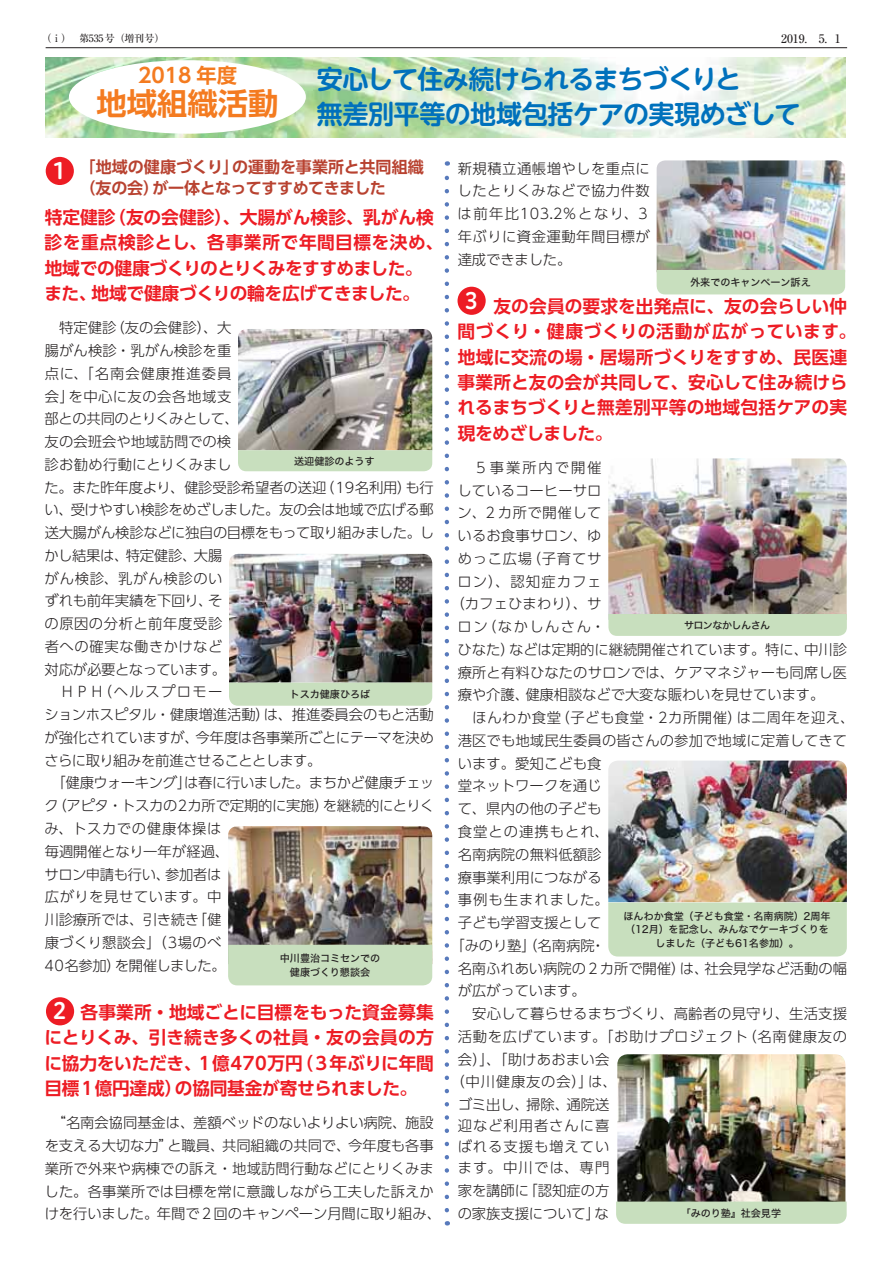
<style>
.page{position:relative;width:893px;height:1263px;background:#fff}
.page>*{position:absolute;margin:0;border:0;box-sizing:border-box;transform-origin:0 0}
.t1{font:30.3px "UD Shin Go Pro De Bold 90 msp RKSJ H";color:#f47b20}
.t2{font:26.1px/35.4px "UD Shin M Go Pro De Bold 90 msp RKSJ H";letter-spacing:-.03em;color:#0071bc}
.t3{font:22.5px "Hiragino UD Sans R Std W6 90 msp RKSJ H";color:#fff}
.t4{font:20.25px "UD Shin Go Pro De Bold 90 msp RKSJ H";color:#f47b20}
.t5{font:17.7px/25.3px "UD Shin Go Pro De Bold 90 msp RKSJ H";letter-spacing:-.005em;color:#ed1c24}
.t6{font:16.05px/21.9px "UD Shin Go Pro De Bold 90 msp RKSJ H";letter-spacing:-.015em;color:#b84230}
.t7{font:14.4px/22.8px "UD Shin Go Pro Light 90 msp RKSJ H";letter-spacing:.005em;color:#231f20;text-align:justify}
.t8{font:14.4px "UD Shin Go Pro Light 90 msp RKSJ H";letter-spacing:-.03em;color:#231f20}
.t9{font:14.4px "UD Shin Go Pro Light 90 msp RKSJ H";letter-spacing:-.025em;color:#231f20}
.t10{font:14.4px "UD Shin Go Pro Light 90 msp RKSJ H";letter-spacing:.035em;color:#231f20}
.t11{font:14.4px "UD Shin Go Pro Light 90 msp RKSJ H";letter-spacing:-.02em;color:#231f20}
.t12{font:14.4px "UD Shin Go Pro Light 90 msp RKSJ H";letter-spacing:.05em;color:#231f20}
.t13{font:14.4px "UD Shin Go Pro Light 90 msp RKSJ H";letter-spacing:-.035em;color:#231f20}
.t14{font:14.4px "UD Shin Go Pro Light 90 msp RKSJ H";letter-spacing:.07em;color:#231f20}
.t15{font:14.4px "UD Shin Go Pro Light 90 msp RKSJ H";letter-spacing:.04em;color:#231f20}
.t16{font:14.4px "UD Shin Go Pro Light 90 msp RKSJ H";letter-spacing:.055em;color:#231f20}
.t17{font:14.4px "UD Shin Go Pro Light 90 msp RKSJ H";letter-spacing:.065em;color:#231f20}
.t18{font:14.4px "UD Shin Go Pro Light 90 msp RKSJ H";letter-spacing:-.015em;color:#231f20}
.t19{font:14.4px "UD Shin Go Pro Light 90 msp RKSJ H";letter-spacing:.045em;color:#231f20}
.t20{font:14.4px "UD Shin Go Pro Light 90 msp RKSJ H";letter-spacing:.095em;color:#231f20}
.t21{font:14.4px "UD Shin Go Pro Light 90 msp RKSJ H";letter-spacing:.1em;color:#231f20}
.t22{font:14.4px "UD Shin Go Pro Light 90 msp RKSJ H";letter-spacing:.13em;color:#231f20}
.t23{font:11.85px "Ryumin Pro Medium 90 msp RKSJ H";color:#231f20}
.t24{font:10.05px/13.5px "Hira Kaku Std W5 90 msp RKSJ H";letter-spacing:-.01em;color:#231f20;text-align:center}
.t25{font:10.05px "Ryumin Pro Medium 90 msp RKSJ H";letter-spacing:-.02em;color:#231f20}
.t26{font:10.05px "Hira Kaku Std W5 90 msp RKSJ H";letter-spacing:-.06em;color:#231f20}
.s1{font-family:"UD Shin Go Pro Medium 90 msp RKSJ H"}
</style>
<div class="page">
<img style="left:46px;top:57px;width:799px;height:81px">
<div style="left:46px;top:997px;width:28px;height:28px;background:#ed1c24;border-radius:50%"></div>
<div style="left:457px;top:287px;width:29px;height:28px;background:#ed1c24;border-radius:50%"></div>
<img style="left:238px;top:329px;width:194px;height:121px">
<div style="left:238px;top:450px;width:194px;height:21px;background:#c8dfbe"></div>
<img style="left:228px;top:826px;width:204px;height:119px">
<div style="left:228px;top:945px;width:204px;height:40px;background:#c8dfbe"></div>
<img style="left:657px;top:160px;width:188px;height:110px">
<div style="left:657px;top:270px;width:188px;height:24px;background:#c8dfbe"></div>
<img style="left:229px;top:554px;width:203px;height:129px">
<div style="left:229px;top:683px;width:203px;height:23px;background:#c8dfbe"></div>
<img style="left:608px;top:458px;width:239px;height:156px">
<div style="left:608px;top:614px;width:239px;height:22px;background:#c8dfbe"></div>
<svg style="left:445px;top:161px;width:4px;height:1049px"></svg>
<hr style="left:46px;top:47px;width:801px;height:1px;background:#231f20">
<img style="left:617px;top:1054px;width:228px;height:148px">
<div style="left:616px;top:1202px;width:231px;height:22px;background:#c8dfbe"></div>
<div style="left:69px;top:60px;width:237px;height:74px;background:#fff;border-radius:50%"></div>
<div style="left:46px;top:157px;width:28px;height:28px;background:#ed1c24;border-radius:50%"></div>
<img style="left:608px;top:761px;width:239px;height:141px">
<div style="left:608px;top:903px;width:239px;height:54px;background:#c8dfbe"></div>
<p class="t25" style="left:41px;top:34px;width:125px">（ⅰ）　 第535号（増刊号）</p>
<p class="t23" style="left:781px;top:34px;width:61px">2019.　5. 1</p>
<h3 class="t4" style="left:138px;top:67px;width:100px">2018 年度</h3>
<h1 class="t1" style="left:97px;top:92px;width:184px">地域組織活動</h1>
<h2 class="t2" style="left:317px;top:65px;width:485px">安心して住み続けられるまちづくりと<br>無差別平等の地域包括ケアの実現めざして</h2>
<h3 class="t3" style="left:53px;top:162px;width:15px">1</h3>
<p class="t6" style="left:80px;top:158px;width:346px">「地域の健康づくり」の運動を事業所と共同組織（友の会）が一体となってすすめてきました</p>
<p class="t5" style="left:44px;top:207px;width:400px">特定健診（友の会健診）、大腸がん検診、乳がん検診を重点検診とし、各事業所で年間目標を決め、地域での健康づくりのとりくみをすすめました。また、地域で健康づくりの輪を広げてきました。</p>
<p class="t7" style="left:45px;top:318px;width:188px">　特定健診（友の会健診）、大</p>
<p class="t7" style="left:45px;top:341px;width:188px">腸がん検診・乳がん検診を重</p>
<p class="t17" style="left:45px;top:368px;width:188px">点に、「名南会健康推進委員</p>
<p class="t10" style="left:45px;top:391px;width:188px">会」を中心に友の会各地域支</p>
<p class="t8" style="left:45px;top:414px;width:196px">部との共同のとりくみとして、</p>
<p class="t7" style="left:45px;top:432px;width:188px">友の会班会や地域訪問での検</p>
<p class="t7" style="left:45px;top:455px;width:188px">診お勧め行動にとりくみまし</p>
<p class="t7" style="left:45px;top:478px;width:391px">た。また昨年度より、健診受診希望者の送迎（19名利用）も行</p>
<p class="t8" style="left:44px;top:505px;width:391px">い、受けやすい検診をめざしました。友の会は地域で広げる郵</p>
<p class="t8" style="left:45px;top:527px;width:391px">送大腸がん検診などに独自の目標をもって取り組みました。し</p>
<p class="t18" style="left:45px;top:550px;width:179px">かし結果は、特定健診、大腸</p>
<p class="t19" style="left:45px;top:573px;width:179px">がん検診、乳がん検診のい</p>
<p class="t11" style="left:45px;top:596px;width:179px">ずれも前年実績を下回り、そ</p>
<p class="t10" style="left:45px;top:618px;width:179px">の原因の分析と前年度受診</p>
<p class="t15" style="left:45px;top:641px;width:179px">者への確実な働きかけなど</p>
<p class="t13" style="left:45px;top:664px;width:183px">対応が必要となっています。</p>
<p class="t20" style="left:45px;top:687px;width:179px">　ＨＰＨ（ヘルスプロモー</p>
<p class="t7" style="left:44px;top:705px;width:391px">ションホスピタル・健康増進活動）は、推進委員会のもと活動</p>
<p class="t9" style="left:45px;top:732px;width:391px">が強化されていますが、今年度は各事業所ごとにテーマを決め</p>
<p class="t13" style="left:44px;top:755px;width:279px">さらに取り組みを前進させることとします。</p>
<p class="t8" style="left:51px;top:778px;width:384px">「健康ウォーキング」は春に行いました。まちかど健康チェッ</p>
<p class="t11" style="left:44px;top:800px;width:391px">ク（アピタ・トスカの2カ所で定期的に実施）を継続的にとりく</p>
<p class="t12" style="left:45px;top:823px;width:178px">み、トスカでの健康体操は</p>
<p class="t7" style="left:45px;top:842px;width:186px">毎週開催となり一年が経過、</p>
<p class="t9" style="left:45px;top:869px;width:178px">サロン申請も行い、参加者は</p>
<p class="t10" style="left:45px;top:891px;width:178px">広がりを見せています。中</p>
<p class="t9" style="left:45px;top:914px;width:178px">川診療所では、引き続き「健</p>
<p class="t7" style="left:45px;top:933px;width:178px">康づくり懇談会」（3場のべ</p>
<p class="t9" style="left:45px;top:960px;width:183px">40名参加）を開催しました。</p>
<p class="t5" style="left:44px;top:1002px;width:391px;text-align:justify;text-indent:18px">　各事業所・地域ごとに目標をもった資金募集にとりくみ、引き続き多くの社員・友の会員の方に協力をいただき、１億470万円（３年ぶりに年間目標１億円達成）の協同基金が寄せられました。</p>
<p class="t7" style="left:45px;top:1113px;width:398px;text-align:center">“名南会協同基金は、差額ベッドのないよりよい病院、施設を支える大切な力”と職員、共同組織の共同で、今年度も各事業所で外来や病棟での訴え・地域訪問行動などにとりくみました。各事業所では目標を常に意識しながら工夫した訴えかけを行いました。年間で２回のキャンペーン月間に取り組み、</p>
<p class="t24" style="left:294px;top:455px;width:82px">送迎健診のようす</p>
<p class="t24" style="left:290px;top:689px;width:82px">トスカ健康ひろば</p>
<p class="t24" style="left:280px;top:952px;width:102px;line-height:14.9px">中川豊治コミセンでの健康づくり懇談会</p>
<h3 class="t3" style="left:53px;top:1002px;width:15px">2</h3>
<p class="t7" style="left:457px;top:159px;width:194px">新規積立通帳増やしを重点にしたとりくみなどで協力件数は前年比103.2％となり、３年ぶりに資金運動年間目標が達成できました。</p>
<p class="t5" style="left:457px;top:296px;width:400px"><span class="s1">　　</span>友の会員の要求を出発点に、友の会らしい仲間づくり・健康づくりの活動が広がっています。地域に交流の場・居場所づくりをすすめ、民医連事業所と友の会が共同して、安心して住み続けられるまちづくりと無差別平等の地域包括ケアの実現をめざしました。</p>
<p class="t22" style="left:458px;top:462px;width:145px">　５事業所内で開催</p>
<p class="t7" style="left:457px;top:481px;width:146px">しているコーヒーサロ</p>
<p class="t15" style="left:458px;top:508px;width:145px">ン、２カ所で開催して</p>
<p class="t7" style="left:458px;top:526px;width:145px">いるお食事サロン、ゆ</p>
<p class="t16" style="left:458px;top:553px;width:145px">めっこ広場（子育てサ</p>
<p class="t14" style="left:458px;top:576px;width:146px">ロン）、認知症カフェ</p>
<p class="t7" style="left:450px;top:595px;width:153px">（カフェひまわり）、サ</p>
<p class="t21" style="left:458px;top:621px;width:149px">ロン（なかしんさん・</p>
<p class="t7" style="left:458px;top:640px;width:391px">ひなた）などは定期的に継続開催されています。特に、中川診</p>
<p class="t7" style="left:458px;top:663px;width:391px">療所と有料ひなたのサロンでは、ケアマネジャーも同席し医</p>
<p class="t7" style="left:458px;top:686px;width:368px">療や介護、健康相談などで大変な賑わいを見せています。</p>
<p class="t10" style="left:458px;top:712px;width:398px">　ほんわか食堂（子ども食堂・2カ所開催）は二周年を迎え、</p>
<p class="t7" style="left:458px;top:731px;width:391px">港区でも地域民生委員の皆さんの参加で地域に定着してきて</p>
<p class="t7" style="left:458px;top:754px;width:145px">います。愛知こども食</p>
<p class="t7" style="left:458px;top:777px;width:145px">堂ネットワークを通じ</p>
<p class="t7" style="left:458px;top:799px;width:145px">て、県内の他の子ども</p>
<p class="t14" style="left:458px;top:826px;width:153px">食堂との連携もとれ、</p>
<p class="t7" style="left:458px;top:845px;width:145px">名南病院の無料低額診</p>
<p class="t7" style="left:458px;top:868px;width:145px">療事業利用につながる</p>
<p class="t14" style="left:458px;top:894px;width:153px">事例も生まれました。</p>
<p class="t7" style="left:458px;top:913px;width:145px">子ども学習支援として</p>
<p class="t7" style="left:450px;top:936px;width:156px">「みのり塾」（名南病院・</p>
<p class="t7" style="left:458px;top:959px;width:391px">名南ふれあい病院の２カ所で開催）は、社会見学など活動の幅</p>
<p class="t7" style="left:458px;top:981px;width:130px">が広がっています。</p>
<p class="t7" style="left:458px;top:1004px;width:391px">　安心して暮らせるまちづくり、高齢者の見守り、生活支援</p>
<p class="t12" style="left:458px;top:1031px;width:391px">活動を広げています。「お助けプロジェクト（名南健康友の</p>
<p class="t7" style="left:458px;top:1050px;width:153px">会）」、「助けあおまい会</p>
<p class="t16" style="left:450px;top:1077px;width:168px">（中川健康友の会）」は、</p>
<p class="t7" style="left:458px;top:1095px;width:153px">ゴミ出し、掃除、通院送</p>
<p class="t7" style="left:458px;top:1117px;width:153px;line-height:21.1px">迎など利用者さんに喜ばれる支援も増えています。中川では、専門</p>
<p class="t7" style="left:458px;top:1181px;width:153px">家を講師に「認知症の方の家族支援について」な</p>
<p class="t24" style="left:690px;top:277px;width:122px">外来でのキャンペーン訴え</p>
<h3 class="t3" style="left:464px;top:292px;width:15px">3</h3>
<p class="t26" style="left:684px;top:621px;width:88px">サロンなかしんさん</p>
<p class="t24" style="left:623px;top:911px;width:209px">ほんわか食堂（子ども食堂・名南病院）2周年（12月）を記念し、みんなでケーキづくりをしました（子ども61名参加）。</p>
<p class="t24" style="left:681px;top:1207px;width:102px">「みのり塾』社会見学</p>
</div>
